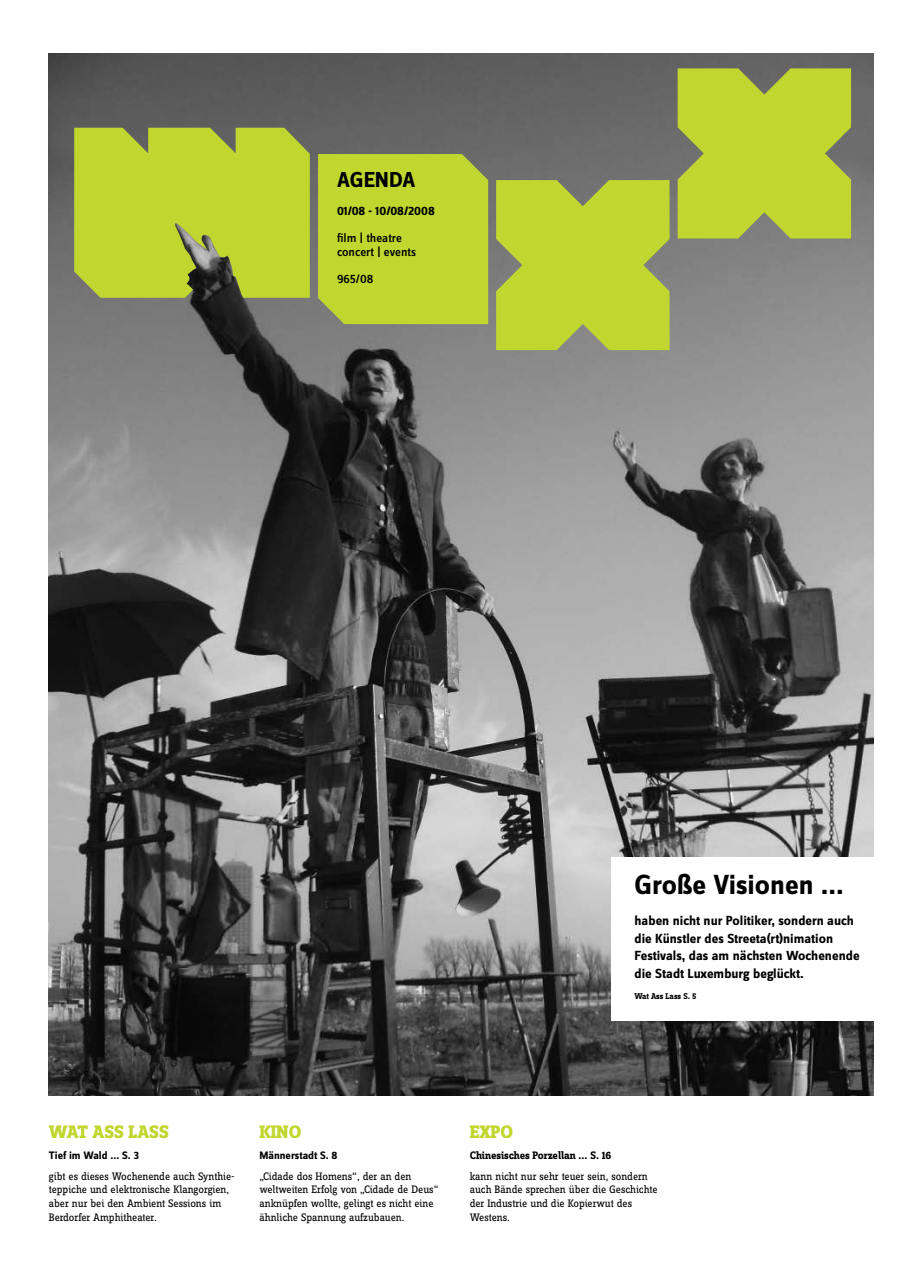
<style>
.page{position:relative;width:922px;height:1276px;background:#fff}
.page>*{position:absolute;margin:0;border:0;box-sizing:border-box;transform-origin:0 0}
.t1{font:700 28.75px "Zine Sans Dis";color:#000}
.t2{font:700 22.5px "Zine Sans Dis";color:#000}
.t3{font:800 18.75px "Zine Slab Dis";color:#c1d72f}
.t4{font:700 13.75px/17.5px "Zine Sans Dis";color:#000}
.t5{font:500 12.75px/13.8px "Zine Sans Dis";color:#000}
.t6{font:700 12.75px "Zine Sans Dis";color:#000}
.t7{font:11.25px/13.8px "Zine Slab Dis";letter-spacing:-.01em;color:#000}
.t8{font:700 11.25px "Zine Sans Dis";color:#000}
.t9{font:700 11.25px "Zine Slab Dis";letter-spacing:-.005em;color:#000}
.t10{font:700 8.75px "Zine Slab Dis";letter-spacing:-.005em;color:#000}
</style>
<div class="page">
<img style="left:49px;top:53px;width:823px;height:1042px">
<svg style="left:496px;top:180px;width:173px;height:170px;background:#bace36"></svg>
<svg style="left:677px;top:68px;width:173px;height:170px;background:#b9cd35"></svg>
<div style="left:318px;top:154px;width:170px;height:170px;background:#c1d72f"></div>
<div style="left:74px;top:128px;width:236px;height:170px;background:#c1d72f"></div>
<div style="left:611px;top:857px;width:288px;height:163px;background:#fff"></div>
<img style="left:174px;top:223px;width:101px;height:162px">
<h2 class="t2" style="left:337px;top:168px;width:80px">AGENDA</h2>
<p class="t6" style="left:337px;top:204px;width:99px">01/08 - 10/08/2008</p>
<p class="t5" style="left:337px;top:232px;width:81px">film | theatre concert | events</p>
<p class="t5" style="left:337px;top:273px;width:38px">965/08</p>
<h3 class="t3" style="left:49px;top:1121px;width:121px">WAT ASS LASS</h3>
<h3 class="t3" style="left:259px;top:1121px;width:43px">KINO</h3>
<h3 class="t3" style="left:469px;top:1121px;width:45px">EXPO</h3>
<h1 class="t1" style="left:634px;top:869px;width:211px">Große Visionen ...</h1>
<p class="t4" style="left:634px;top:912px;width:226px">haben nicht nur Politiker, sondern auch die Künstler des Streeta(rt)nimation Festivals, das am nächsten Wochenende die Stadt Luxemburg beglückt.</p>
<p class="t10" style="left:634px;top:991px;width:63px">Wat Ass Lass S. 5</p>
<p class="t8" style="left:49px;top:1149px;width:92px">Tief im Wald ... S. 3</p>
<p class="t7" style="left:49px;top:1169px;width:187px">gibt es dieses Wochenende auch Synthie&shy;teppiche und elektronische Klangorgien, aber nur bei den Ambient Sessions im Berdorfer Amphitheater.</p>
<p class="t8" style="left:259px;top:1149px;width:80px">Männerstadt S. 8</p>
<p class="t7" style="left:259px;top:1169px;width:180px">„Cidade dos Homens“, der an den weltweiten Erfolg von „Cidade de Deus“ anknüpfen wollte, gelingt es nicht eine ähnliche Spannung aufzubauen.</p>
<p class="t9" style="left:469px;top:1149px;width:143px">Chinesisches Porzellan ... S. 16</p>
<p class="t7" style="left:469px;top:1169px;width:189px">kann nicht nur sehr teuer sein, sondern auch Bände sprechen über die Geschichte der Industrie und die Kopierwut des<br>Westens.</p>
</div>
